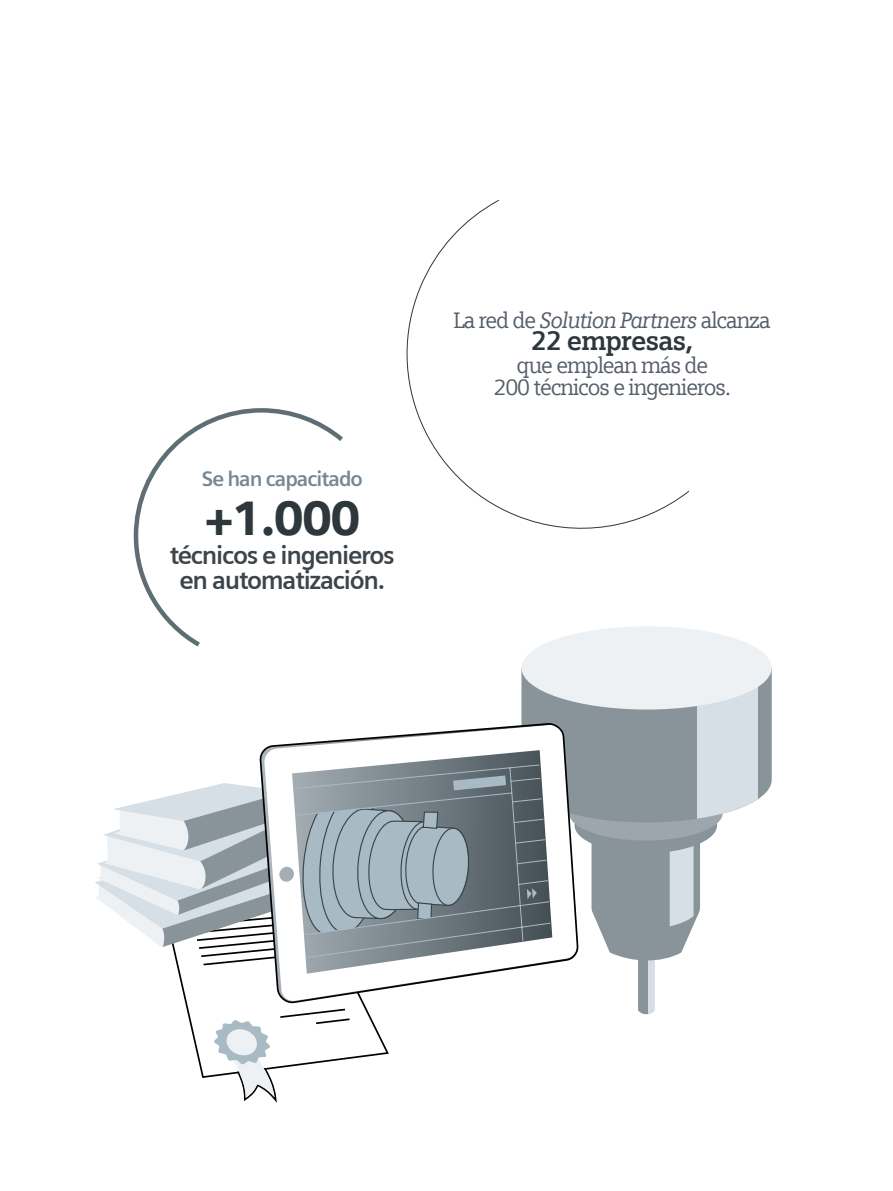
<style>
.page{position:relative;width:893px;height:1191px;background:#fff}
.page>*{position:absolute;margin:0;border:0;box-sizing:border-box;transform-origin:0 0}
.t1{font:900 48.6px "Siemens Sans";color:#2d373c}
.t2{font:700 27px "Siemens Slab";letter-spacing:-.03em;color:#2d373c}
.t3{font:700 25.5px/25.5px "Siemens Sans";letter-spacing:-.05em;color:#3d454a;text-align:center}
.t4{font:22.5px/22.5px "Siemens Slab";letter-spacing:-.05em;color:#565f69;text-align:center}
.t5{font:italic 22.5px "Siemens Slab";letter-spacing:-.05em;color:#565f69}
.t6{font:700 21px "Siemens Sans OT";letter-spacing:-.05em;color:#788791}
.s1{font-style:normal}
</style>
<div class="page">
<svg style="left:591px;top:843px;width:109px;height:172px"></svg>
<div style="left:574px;top:797px;width:143px;height:56px;background:#88939a;border-radius:50%"></div>
<div style="left:569px;top:785px;width:154px;height:55px;background:#9ca6ac;border-radius:50%"></div>
<div style="left:521px;top:671px;width:251px;height:151px;background:#88939a"></div>
<div style="left:698px;top:682px;width:60px;height:140px;background:#d5dfe5"></div>
<div style="left:521px;top:626px;width:251px;height:83px;background:#edf1f4;border-radius:50%"></div>
<svg style="left:259px;top:685px;width:321px;height:286px"></svg>
<svg style="left:293px;top:764px;width:258px;height:194px"></svg>
<svg style="left:527px;top:888px;width:10px;height:11px"></svg>
<svg style="left:95px;top:775px;width:411px;height:327px"></svg>
<svg style="left:133px;top:408px;width:210px;height:239px"></svg>
<svg style="left:406px;top:200px;width:284px;height:329px"></svg>
<p class="t6" style="left:202px;top:467px;width:163px">Se han capacitado</p>
<h1 class="t1" style="left:204px;top:489px;width:158px">+1.000</h1>
<p class="t3" style="left:170px;top:542px;width:227px">técnicos e ingenieros en automatización.</p>
<p class="t5" style="left:454px;top:307px;width:319px"><span class="s1">La red de</span> Solution Partners <span class="s1">alcanza</span></p>
<p class="t2" style="left:531px;top:324px;width:164px">22 empresas,</p>
<p class="t4" style="left:494px;top:353px;width:239px">que emplean más de<br>200 técnicos e ingenieros.</p>
</div>
